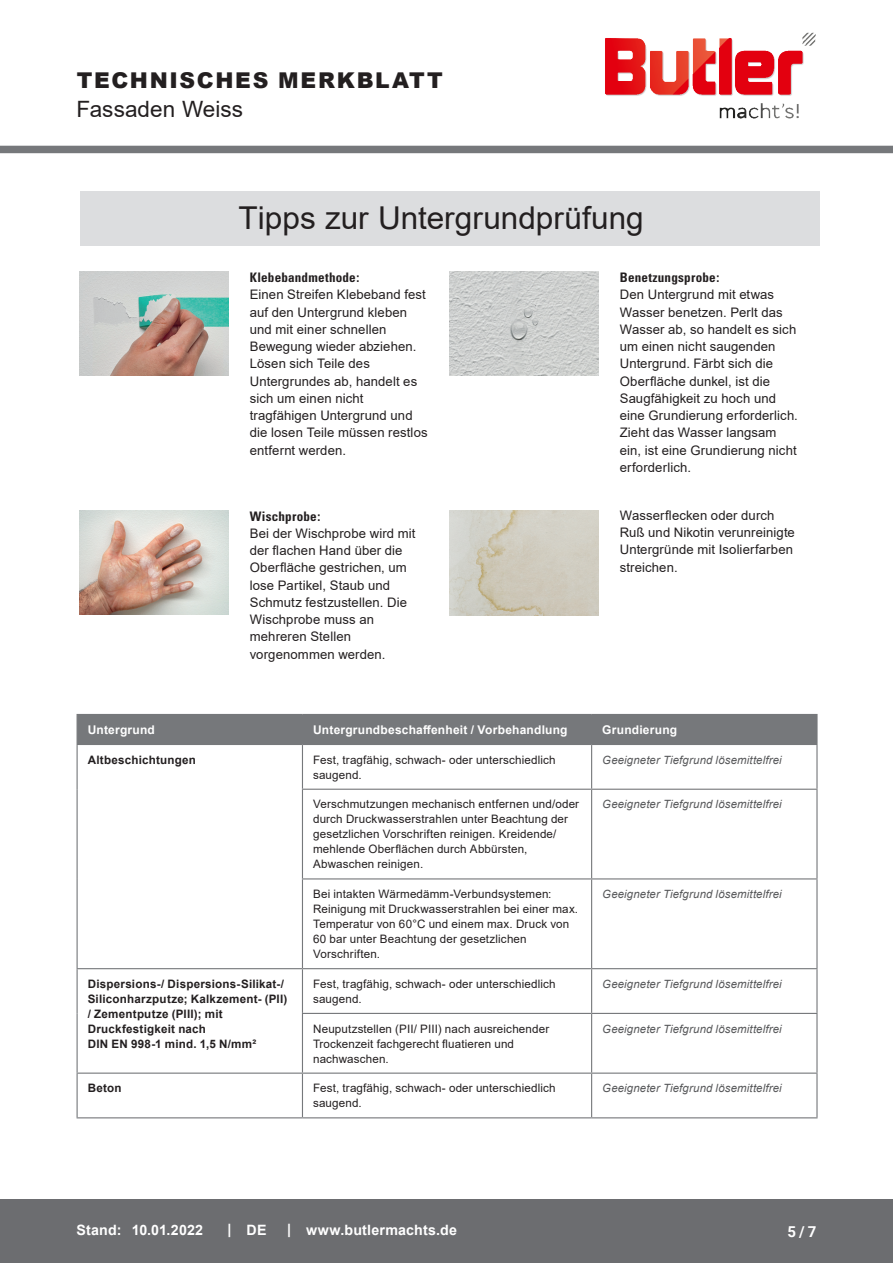
<style>
.page{position:relative;width:893px;height:1263px;background:#fff}
.page>*{position:absolute;margin:0;border:0;box-sizing:border-box;transform-origin:0 0}
.CB_AF_Kapitel_Uebers{font:31.5px "Arial";color:#231f20}
.CB_AF_Kopf_Produktna{font:22.5px "Arial";letter-spacing:.005em;color:#231f20}
.CB_AF_Kopf_TM{font:900 21.75px "Arial";letter-spacing:.075em;color:#231f20}
.t1{font:700 15px "Roboto";color:#fff}
.CB_AF_Fuß_Stand_link{font:700 14.25px "Arial";letter-spacing:.01em;color:#fff}
.CB_AF_Text_Standard{font:13.2px/17.2px "Arial";letter-spacing:.01em;color:#231f20}
.CB_AF_Tab_Kopfzeile{font:700 12px "Arial";letter-spacing:.015em;color:#fff}
.CB_AF_Tab_Text_Mitte{font:11.7px/15px "Arial";letter-spacing:.015em;color:#231f20}
.CB_AF_Tab_Text_Links{font:700 11.7px/15px "Arial";letter-spacing:.02em;color:#231f20}
.CB_AF_Tab_Text_Recht{font:italic 11.4px "Arial";letter-spacing:.015em;color:#57585a}
.s1{font-family:"Univers";font-weight:700;font-stretch:condensed}
</style>
<div class="page">
<div style="left:0;top:146px;width:893px;height:7px;background:#76787b"></div>
<div style="left:0;top:1199px;width:893px;height:64px;background:#6c6d70"></div>
<hr style="left:592px;top:714px;width:226px;height:1px;background:#76787b">
<div style="left:77px;top:714px;width:739px;height:30px;background:#76787b"></div>
<hr style="left:816px;top:715px;width:2px;height:29px;background:#76787b">
<hr style="left:77px;top:744px;width:225px;height:1px;background:#76787b">
<hr style="left:77px;top:745px;width:1px;height:44px;background:#76787b">
<hr style="left:302px;top:744px;width:290px;height:1px;background:#76787b">
<hr style="left:302px;top:745px;width:1px;height:44px;background:#76787b">
<hr style="left:592px;top:744px;width:226px;height:1px;background:#76787b">
<hr style="left:591px;top:745px;width:1px;height:44px;background:#76787b">
<hr style="left:816px;top:745px;width:2px;height:44px;background:#76787b">
<hr style="left:77px;top:789px;width:1px;height:90px;background:#76787b">
<hr style="left:302px;top:789px;width:290px;height:1px;background:#76787b">
<hr style="left:302px;top:790px;width:1px;height:88px;background:#76787b">
<hr style="left:592px;top:789px;width:226px;height:1px;background:#76787b">
<hr style="left:591px;top:790px;width:1px;height:88px;background:#76787b">
<hr style="left:816px;top:790px;width:2px;height:88px;background:#76787b">
<hr style="left:77px;top:879px;width:1px;height:89px;background:#76787b">
<hr style="left:302px;top:878px;width:290px;height:1px;background:#76787b">
<hr style="left:302px;top:879px;width:1px;height:89px;background:#76787b">
<hr style="left:592px;top:878px;width:226px;height:1px;background:#76787b">
<hr style="left:591px;top:879px;width:1px;height:89px;background:#76787b">
<hr style="left:816px;top:879px;width:2px;height:89px;background:#76787b">
<hr style="left:77px;top:968px;width:225px;height:1px;background:#76787b">
<hr style="left:77px;top:969px;width:1px;height:44px;background:#76787b">
<hr style="left:302px;top:968px;width:290px;height:1px;background:#76787b">
<hr style="left:302px;top:969px;width:1px;height:44px;background:#76787b">
<hr style="left:592px;top:968px;width:226px;height:1px;background:#76787b">
<hr style="left:591px;top:969px;width:1px;height:44px;background:#76787b">
<hr style="left:816px;top:969px;width:2px;height:44px;background:#76787b">
<hr style="left:77px;top:1013px;width:1px;height:59px;background:#76787b">
<hr style="left:302px;top:1013px;width:290px;height:1px;background:#76787b">
<hr style="left:302px;top:1014px;width:1px;height:58px;background:#76787b">
<hr style="left:592px;top:1013px;width:226px;height:1px;background:#76787b">
<hr style="left:591px;top:1014px;width:1px;height:58px;background:#76787b">
<hr style="left:816px;top:1014px;width:2px;height:58px;background:#76787b">
<hr style="left:77px;top:1072px;width:225px;height:2px;background:#76787b">
<hr style="left:77px;top:1074px;width:1px;height:43px;background:#76787b">
<hr style="left:302px;top:1072px;width:290px;height:2px;background:#76787b">
<hr style="left:302px;top:1074px;width:1px;height:43px;background:#76787b">
<hr style="left:592px;top:1072px;width:226px;height:2px;background:#76787b">
<hr style="left:591px;top:1074px;width:1px;height:43px;background:#76787b">
<hr style="left:816px;top:1074px;width:2px;height:43px;background:#76787b">
<hr style="left:77px;top:1117px;width:225px;height:1px;background:#76787b">
<hr style="left:302px;top:1117px;width:290px;height:1px;background:#76787b">
<hr style="left:592px;top:1117px;width:226px;height:1px;background:#76787b">
<div style="left:80px;top:191px;width:740px;height:55px;background:#dcdddf"></div>
<img style="left:80px;top:272px;width:149px;height:104px">
<img style="left:450px;top:272px;width:148px;height:104px">
<img style="left:80px;top:510px;width:149px;height:104px">
<img style="left:450px;top:510px;width:148px;height:105px">
<img style="left:605px;top:32px;width:211px;height:87px">
<p class="CB_AF_Kopf_TM" style="left:77px;top:65px;width:367px">TECHNISCHES MERKBLATT</p>
<p class="CB_AF_Kopf_Produktna" style="left:77px;top:94px;width:168px">Fassaden Weiss</p>
<p class="CB_AF_Kapitel_Uebers" style="left:239px;top:196px;width:407px">Tipps zur Untergrundprüfung</p>
<p class="CB_AF_Text_Standard" style="left:250px;top:269px;width:179px"><span class="s1">Klebebandmethode:<br></span>Einen Streifen Klebeband fest auf den Untergrund kleben und mit einer schnellen<br>Bewegung wieder abziehen.<br>Lösen sich Teile des<br>Untergrundes ab, handelt es sich um einen nicht tragfähigen Untergrund und die losen Teile müssen restlos entfernt werden.</p>
<p class="CB_AF_Text_Standard" style="left:620px;top:269px;width:180px"><span class="s1">Benetzungsprobe:<br></span>Den Untergrund mit etwas<br>Wasser benetzen. Perlt das<br>Wasser ab, so handelt es sich um einen nicht saugenden<br>Untergrund. Färbt sich die<br>Oberfläche dunkel, ist die<br>Saugfähigkeit zu hoch und eine Grundierung erforderlich.<br>Zieht das Wasser langsam ein, ist eine Grundierung nicht erforderlich.</p>
<p class="CB_AF_Text_Standard" style="left:250px;top:507px;width:167px"><span class="s1">Wischprobe:<br></span>Bei der Wischprobe wird mit der flachen Hand über die<br>Oberfläche gestrichen, um lose Partikel, Staub und<br>Schmutz festzustellen. Die<br>Wischprobe muss an mehreren Stellen vorgenommen werden.</p>
<p class="CB_AF_Text_Standard" style="left:620px;top:506px;width:177px">Wasserflecken oder durch<br>Ruß und Nikotin verunreinigte<br>Untergründe mit Isolierfarben streichen.</p>
<p class="CB_AF_Tab_Kopfzeile" style="left:88px;top:721px;width:69px">Untergrund</p>
<p class="CB_AF_Tab_Kopfzeile" style="left:313px;top:721px;width:256px">Untergrundbeschaffenheit / Vorbehandlung</p>
<p class="CB_AF_Tab_Kopfzeile" style="left:602px;top:721px;width:76px">Grundierung</p>
<p class="CB_AF_Tab_Text_Links" style="left:88px;top:752px;width:110px">Altbeschichtungen</p>
<p class="CB_AF_Tab_Text_Mitte" style="left:313px;top:752px;width:244px">Fest, tragfähig, schwach- oder unterschiedlich saugend.</p>
<p class="CB_AF_Tab_Text_Recht" style="left:602px;top:752px;width:181px">Geeigneter Tiefgrund lösemittelfrei</p>
<p class="CB_AF_Tab_Text_Mitte" style="left:313px;top:797px;width:268px">Verschmutzungen mechanisch entfernen und/oder durch Druckwasserstrahlen unter Beachtung der gesetzlichen Vorschriften reinigen. Kreidende/ mehlende Oberflächen durch Abbürsten, Abwaschen reinigen.</p>
<p class="CB_AF_Tab_Text_Recht" style="left:602px;top:797px;width:181px">Geeigneter Tiefgrund lösemittelfrei</p>
<p class="CB_AF_Tab_Text_Mitte" style="left:313px;top:886px;width:267px">Bei intakten Wärmedämm-Verbundsystemen:<br>Reinigung mit Druckwasserstrahlen bei einer max.<br>Temperatur von 60°C und einem max. Druck von 60 bar unter Beachtung der gesetzlichen Vorschriften.</p>
<p class="CB_AF_Tab_Text_Recht" style="left:602px;top:887px;width:181px">Geeigneter Tiefgrund lösemittelfrei</p>
<p class="CB_AF_Tab_Text_Links" style="left:88px;top:976px;width:201px">Dispersions-/ Dispersions-Silikat-/<br>Siliconharzputze; Kalkzement- (PII) / Zementputze (PIII); mit<br>Druckfestigkeit nach<br>DIN EN 998-1 mind. 1,5 N/mm²</p>
<p class="CB_AF_Tab_Text_Mitte" style="left:313px;top:976px;width:244px">Fest, tragfähig, schwach- oder unterschiedlich saugend.</p>
<p class="CB_AF_Tab_Text_Recht" style="left:602px;top:976px;width:181px">Geeigneter Tiefgrund lösemittelfrei</p>
<p class="CB_AF_Tab_Text_Mitte" style="left:313px;top:1021px;width:238px">Neuputzstellen (PII/ PIII) nach ausreichender<br>Trockenzeit fachgerecht fluatieren und nachwaschen.</p>
<p class="CB_AF_Tab_Text_Recht" style="left:602px;top:1021px;width:181px">Geeigneter Tiefgrund lösemittelfrei</p>
<p class="CB_AF_Tab_Text_Links" style="left:88px;top:1081px;width:35px">Beton</p>
<p class="CB_AF_Tab_Text_Mitte" style="left:313px;top:1080px;width:244px">Fest, tragfähig, schwach- oder unterschiedlich saugend.</p>
<p class="CB_AF_Tab_Text_Recht" style="left:602px;top:1081px;width:181px">Geeigneter Tiefgrund lösemittelfrei</p>
<p class="CB_AF_Fuß_Stand_link" style="left:77px;top:1220px;width:46px">Stand:</p>
<p class="CB_AF_Fuß_Stand_link" style="left:132px;top:1220px;width:73px">10.01.2022</p>
<p class="CB_AF_Fuß_Stand_link" style="left:228px;top:1219px;width:5px">|</p>
<p class="CB_AF_Fuß_Stand_link" style="left:247px;top:1220px;width:21px">DE</p>
<p class="CB_AF_Fuß_Stand_link" style="left:287px;top:1219px;width:5px">|</p>
<p class="CB_AF_Fuß_Stand_link" style="left:306px;top:1220px;width:152px">www.butlermachts.de</p>
<p class="t1" style="left:787px;top:1221px;width:30px">5 / 7</p>
</div>
